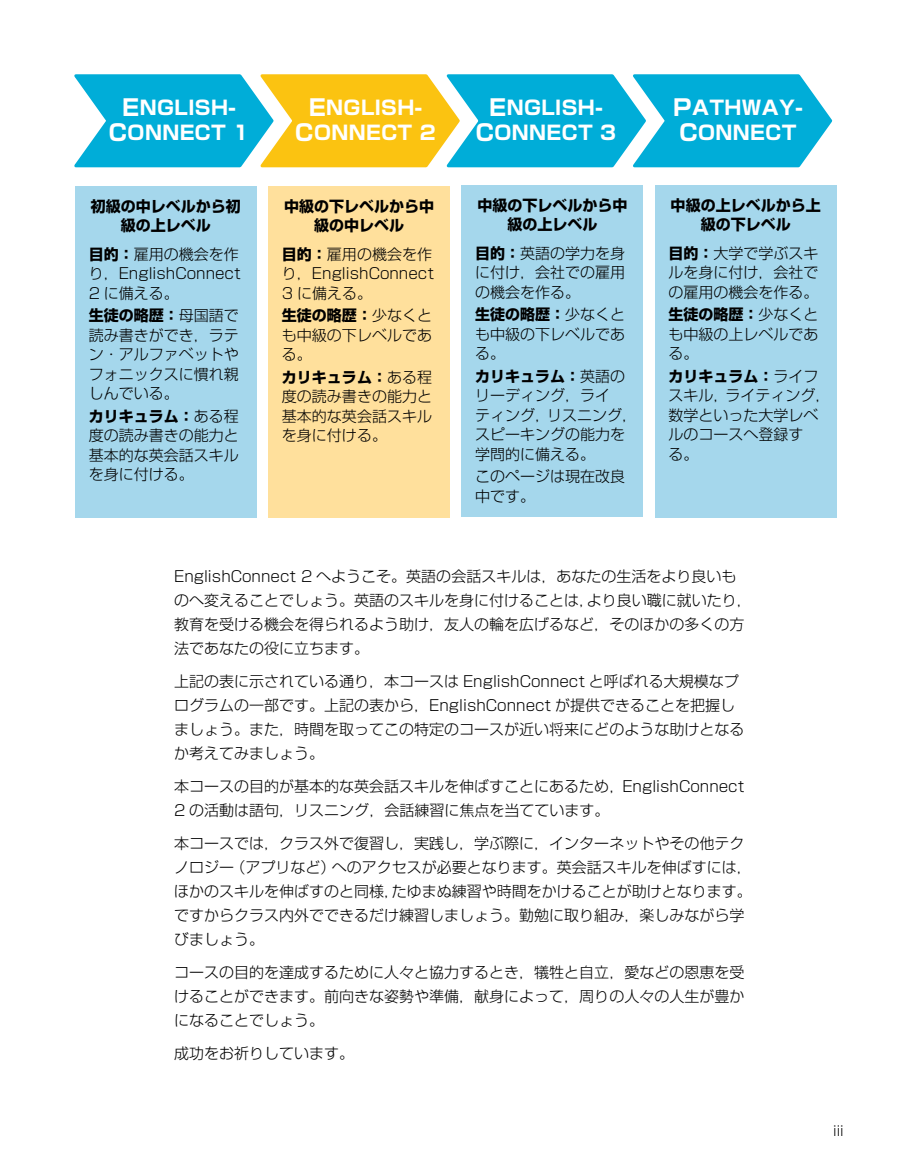
<style>
.page{position:relative;width:905px;height:1175px;background:#fff}
.page>*{position:absolute;margin:0;border:0;box-sizing:border-box;transform-origin:0 0}
.para_figureh1{font:700 19.5px/25.5px "Shin Go Pr 6 N";letter-spacing:.02em;color:#fff;text-align:center}
.para_p1{font:300 15px/24px "Shin Go Pr 6 N";color:#000}
.para_figureText{font:300 15px/19.5px "Shin Go Pr 6 N";color:#000;text-align:justify}
.para_figureh2{font:700 15px/19.5px "Shin Go Pr 6 N";color:#000;text-align:center}
.t1{font:300 13.5px "Shin Go Pr 6 N";color:#000}
.s1{font-size:22.5px}
.s2{font-weight:700}
</style>
<div class="page">
<svg style="left:74px;top:74px;width:759px;height:94px;background:#56bcb1"></svg>
<div style="left:75px;top:186px;width:181px;height:332px;background:#a5d7ec"></div>
<div style="left:268px;top:186px;width:182px;height:332px;background:#ffe09c"></div>
<div style="left:461px;top:185px;width:182px;height:332px;background:#a5d7ec"></div>
<div style="left:655px;top:185px;width:181px;height:333px;background:#a5d7ec"></div>
<p class="para_figureh1" style="left:109px;top:94px;width:142px"><span class="s1">E</span>NGLISH--<br><span class="s1">C</span>ONNECT 1</p>
<p class="para_figureh1" style="left:295px;top:94px;width:142px"><span class="s1">E</span>NGLISH--<br><span class="s1">C</span>ONNECT 2</p>
<p class="para_figureh1" style="left:475px;top:94px;width:142px"><span class="s1">E</span>NGLISH-<br><span class="s1">C</span>ONNECT 3</p>
<p class="para_figureh1" style="left:673px;top:94px;width:138px"><span class="s1">P</span>ATHWAY--</p>
<p class="para_figureh1" style="left:679px;top:120px;width:119px"><span class="s1">C</span>ONNECT</p>
<p class="para_figureh2" style="left:91px;top:196px;width:151px">初級の中レベルから初級の上レベル</p>
<p class="para_figureText" style="left:89px;top:243px;width:153px;text-align:left"><span class="s2">目的：</span>雇用の機会を作り，EnglishConnect<br>2 に備える。</p>
<p class="para_figureText" style="left:89px;top:304px;width:152px"><span class="s2">生徒の略歴：</span>母国語で読み書きができ，ラテン・アルファベットやフォニックスに慣れ親しんでいる。</p>
<p class="para_figureText" style="left:89px;top:405px;width:152px"><span class="s2">カリキュラム：</span>ある程度の読み書きの能力と基本的な英会話スキルを身に付ける。</p>
<p class="para_figureh2" style="left:284px;top:196px;width:151px">中級の下レベルから中級の中レベル</p>
<p class="para_figureText" style="left:282px;top:243px;width:153px;text-align:left"><span class="s2">目的：</span>雇用の機会を作り，EnglishConnect<br>3 に備える。</p>
<p class="para_figureText" style="left:282px;top:304px;width:151px"><span class="s2">生徒の略歴：</span>少なくとも中級の下レベルである。</p>
<p class="para_figureText" style="left:282px;top:366px;width:151px"><span class="s2">カリキュラム：</span>ある程度の読み書きの能力と基本的な英会話スキルを身に付ける。</p>
<p class="para_figureh2" style="left:477px;top:195px;width:151px">中級の下レベルから中級の上レベル</p>
<p class="para_figureText" style="left:475px;top:242px;width:151px"><span class="s2">目的：</span>英語の学力を身に付け，会社での雇用の機会を作る。</p>
<p class="para_figureText" style="left:475px;top:303px;width:151px"><span class="s2">生徒の略歴：</span>少なくとも中級の下レベルである。</p>
<p class="para_figureText" style="left:475px;top:365px;width:163px;text-align:left"><span class="s2">カリキュラム：</span>英語のリーディング，ライ<br>ティング，リスニング，スピーキングの能力を学問的に備える。</p>
<p class="para_figureText" style="left:475px;top:465px;width:151px">このページは現在改良中です。</p>
<p class="para_figureh2" style="left:670px;top:195px;width:151px">中級の上レベルから上級の下レベル</p>
<p class="para_figureText" style="left:668px;top:242px;width:151px"><span class="s2">目的：</span>大学で学ぶスキルを身に付け，会社での雇用の機会を作る。</p>
<p class="para_figureText" style="left:668px;top:303px;width:151px"><span class="s2">生徒の略歴：</span>少なくとも中級の上レベルである。</p>
<p class="para_figureText" style="left:668px;top:365px;width:163px;text-align:left"><span class="s2">カリキュラム：</span>ライフスキル，ライティング，数学といった大学レベルのコースへ登録す<br>る。</p>
<p class="para_p1" style="left:174px;top:563px;width:579px">EnglishConnect 2 へようこそ。英語の会話スキルは，あなたの生活をより良いものへ変えることでしょう。英語のスキルを身に付けることは，より良い職に就いたり，教育を受ける機会を得られるよう助け，友人の輪を広げるなど，そのほかの多くの方法であなたの役に立ちます。</p>
<p class="para_p1" style="left:174px;top:668px;width:571px">上記の表に示されている通り，本コースは EnglishConnect と呼ばれる大規模なプログラムの一部です。上記の表から，EnglishConnect が提供できることを把握しましょう。また，時間を取ってこの特定のコースが近い将来にどのような助けとなるか考えてみましょう。</p>
<p class="para_p1" style="left:174px;top:773px;width:572px">本コースの目的が基本的な英会話スキルを伸ばすことにあるため，EnglishConnect<br>2 の活動は語句，リスニング，会話練習に焦点を当てています。</p>
<p class="para_p1" style="left:174px;top:830px;width:579px">本コースでは，クラス外で復習し，実践し，学ぶ際に，インターネットやその他テクノロジー（アプリなど）へのアクセスが必要となります。英会話スキルを伸ばすには，ほかのスキルを伸ばすのと同様，たゆまぬ練習や時間をかけることが助けとなります。ですからクラス内外でできるだけ練習しましょう。勤勉に取り組み，楽しみながら学びましょう。</p>
<p class="para_p1" style="left:174px;top:959px;width:571px;text-align:justify">コースの目的を達成するために人々と協力するとき，犠牲と自立，愛などの恩恵を受けることができます。前向きな姿勢や準備，献身によって，周りの人々の人生が豊かになることでしょう。</p>
<p class="para_p1" style="left:174px;top:1040px;width:181px">成功をお祈りしています。</p>
<p class="t1" style="left:833px;top:1120px;width:12px">iii</p>
</div>
